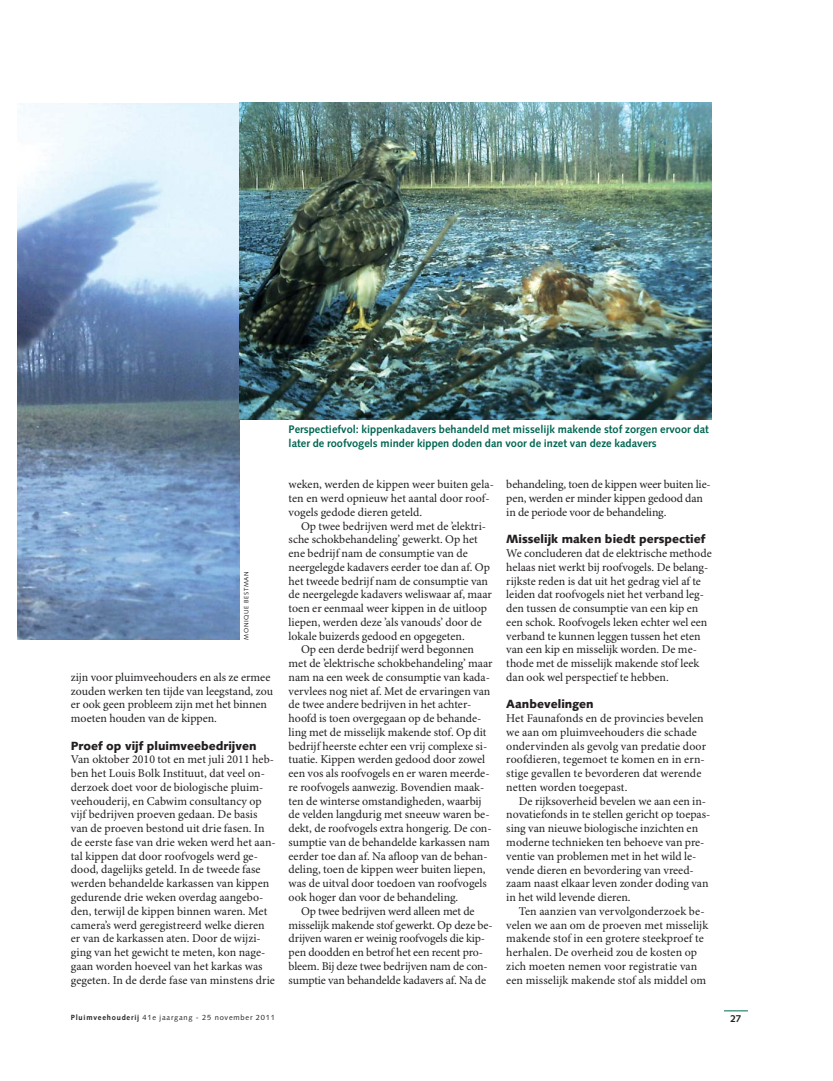
<style>
.page{position:relative;width:833px;height:1081px;background:#fff}
.page>*{position:absolute;margin:0;border:0;box-sizing:border-box;transform-origin:0 0}
.t1{font:11.88px/13.8px "Minion Pro";color:#231f20}
.t2{font:900 11.88px "Syntax LT Std";color:#231f20}
.t3{font:700 11px/13.8px "Syntax LT Std";color:#006651}
.t4{font:700 10px "Syntax LT Std";color:#231f20}
.t5{font:7.5px "Syntax LT Std";letter-spacing:.1em;color:#231f20}
.t6{font:6.25px "Syntax LT Std";letter-spacing:.1em;color:#231f20}
.s1{font-family:"Syntax LT Std";font-weight:900}
.s2{font-weight:700}
</style>
<div class="page">
<svg style="left:724px;top:1010px;width:24px;height:1px"></svg>
<img style="left:18px;top:103px;width:222px;height:537px">
<img style="left:240px;top:103px;width:471px;height:317px">
<p class="t6" style="left:243px;top:640px;width:70px;rotate:-90deg">MONIQUE BESTMAN</p>
<p class="t1" style="left:71px;top:671px;width:204px">zijn voor pluimveehouders en als ze ermee zouden werken ten tijde van leegstand, zou er ook geen probleem zijn met het binnen moeten houden van de kippen.</p>
<p class="t1" style="left:71px;top:740px;width:206px"><span class="s1">Proef op vijf pluimveebedrijven </span>Van oktober 2010 tot en met juli 2011 heb&shy;ben het Louis Bolk Instituut, dat veel on&shy;derzoek doet voor de biologische pluim&shy;veehouderij, en Cabwim consultancy op vijf bedrijven proeven gedaan. De basis van de proeven bestond uit drie fasen. In de eerste fase van drie weken werd het aan&shy;tal kippen dat door roofvogels werd ge&shy;dood, dagelijks geteld. In de tweede fase werden behandelde karkassen van kippen gedurende drie weken overdag aangebo&shy;den, terwijl de kippen binnen waren. Met camera’s werd geregistreerd welke dieren er van de karkassen aten. Door de wijzi&shy;ging van het gewicht te meten, kon nage&shy;gaan worden hoeveel van het karkas was gegeten. In de derde fase van minstens drie</p>
<p class="t3" style="left:288px;top:423px;width:422px">Perspectiefvol: kippenkadavers behandeld met misselijk makende stof zorgen ervoor dat later de roofvogels minder kippen doden dan voor de inzet van deze kadavers</p>
<p class="t1" style="left:288px;top:479px;width:207px">weken, werden de kippen weer buiten gela-</p>
<p class="t1" style="left:288px;top:492px;width:202px">ten en werd opnieuw het aantal door roof-</p>
<p class="t1" style="left:288px;top:506px;width:135px">vogels gedode dieren geteld.</p>
<p class="t1" style="left:301px;top:520px;width:187px">Op twee bedrijven werd met de ’elektri-</p>
<p class="t1" style="left:288px;top:534px;width:190px">sche schokbehandeling’ gewerkt. Op het</p>
<p class="t1" style="left:288px;top:547px;width:181px">ene bedrijf nam de consumptie van de</p>
<p class="t1" style="left:288px;top:561px;width:203px">neergelegde kadavers eerder toe dan af. Op</p>
<p class="t1" style="left:288px;top:575px;width:201px">het tweede bedrijf nam de consumptie van</p>
<p class="t1" style="left:288px;top:589px;width:205px">de neergelegde kadavers weliswaar af, maar</p>
<p class="t1" style="left:288px;top:602px;width:200px">toen er eenmaal weer kippen in de uitloop</p>
<p class="t1" style="left:288px;top:616px;width:195px">liepen, werden deze ’als vanouds’ door de</p>
<p class="t1" style="left:288px;top:630px;width:178px">lokale buizerds gedood en opgegeten.</p>
<p class="t1" style="left:301px;top:644px;width:174px">Op een derde bedrijf werd begonnen</p>
<p class="t1" style="left:288px;top:657px;width:205px">met de ’elektrische schokbehandeling’ maar</p>
<p class="t1" style="left:288px;top:671px;width:203px">nam na een week de consumptie van kada-</p>
<p class="t1" style="left:288px;top:685px;width:203px">vervlees nog niet af. Met de ervaringen van</p>
<p class="t1" style="left:288px;top:699px;width:184px">de twee andere bedrijven in het achter-</p>
<p class="t1" style="left:288px;top:712px;width:194px">hoofd is toen overgegaan op de behande-</p>
<p class="t1" style="left:288px;top:726px;width:199px">ling met de misselijk makende stof. Op dit</p>
<p class="t1" style="left:288px;top:740px;width:200px">bedrijf heerste echter een vrij complexe si-</p>
<p class="t1" style="left:288px;top:754px;width:198px">tuatie. Kippen werden gedood door zowel</p>
<p class="t1" style="left:288px;top:767px;width:202px">een vos als roofvogels en er waren meerde-</p>
<p class="t1" style="left:288px;top:781px;width:197px">re roofvogels aanwezig. Bovendien maak-</p>
<p class="t1" style="left:288px;top:795px;width:195px">ten de winterse omstandigheden, waarbij</p>
<p class="t1" style="left:288px;top:809px;width:202px">de velden langdurig met sneeuw waren be-</p>
<p class="t1" style="left:288px;top:822px;width:205px">dekt, de roofvogels extra hongerig. De con-</p>
<p class="t1" style="left:288px;top:836px;width:203px">sumptie van de behandelde karkassen nam</p>
<p class="t1" style="left:288px;top:850px;width:200px">eerder toe dan af. Na afloop van de behan-</p>
<p class="t1" style="left:288px;top:864px;width:198px">deling, toen de kippen weer buiten liepen,</p>
<p class="t1" style="left:288px;top:877px;width:200px">was de uitval door toedoen van roofvogels</p>
<p class="t1" style="left:288px;top:891px;width:171px">ook hoger dan voor de behandeling.</p>
<p class="t1" style="left:301px;top:905px;width:175px">Op twee bedrijven werd alleen met de</p>
<p class="t1" style="left:288px;top:919px;width:206px">misselijk makende stof gewerkt. Op deze be-</p>
<p class="t1" style="left:288px;top:932px;width:198px">drijven waren er weinig roofvogels die kip-</p>
<p class="t1" style="left:288px;top:946px;width:196px">pen doodden en betrof het een recent pro-</p>
<p class="t1" style="left:288px;top:960px;width:201px">bleem. Bij deze twee bedrijven nam de con-</p>
<p class="t1" style="left:288px;top:974px;width:199px">sumptie van behandelde kadavers af. Na de</p>
<p class="t1" style="left:506px;top:479px;width:206px">behandeling, toen de kippen weer buiten lie&shy;pen, werden er minder kippen gedood dan in de periode voor de behandeling.</p>
<p class="t1" style="left:506px;top:534px;width:207px"><span class="s1">Misselijk maken biedt perspectief </span>We concluderen dat de elektrische methode helaas niet werkt bij roofvogels. De belang&shy;rijkste reden is dat uit het gedrag viel af te leiden dat roofvogels niet het verband leg&shy;den tussen de consumptie van een kip en een schok. Roofvogels leken echter wel een verband te kunnen leggen tussen het eten van een kip en misselijk worden. De me&shy;thode met de misselijk makende stof leek dan ook wel perspectief te hebben.</p>
<p class="t2" style="left:506px;top:697px;width:89px">Aanbevelingen</p>
<p class="t1" style="left:506px;top:712px;width:199px">Het Faunafonds en de provincies bevelen</p>
<p class="t1" style="left:506px;top:726px;width:192px">we aan om pluimveehouders die schade</p>
<p class="t1" style="left:506px;top:740px;width:201px">ondervinden als gevolg van predatie door</p>
<p class="t1" style="left:506px;top:754px;width:200px">roofdieren, tegemoet te komen en in ern-</p>
<p class="t1" style="left:506px;top:767px;width:197px">stige gevallen te bevorderen dat werende</p>
<p class="t1" style="left:506px;top:781px;width:123px">netten worden toegepast.</p>
<p class="t1" style="left:519px;top:795px;width:189px">De rijksoverheid bevelen we aan een in-</p>
<p class="t1" style="left:506px;top:809px;width:206px">novatiefonds in te stellen gericht op toepas-</p>
<p class="t1" style="left:506px;top:822px;width:193px">sing van nieuwe biologische inzichten en</p>
<p class="t1" style="left:506px;top:836px;width:200px">moderne technieken ten behoeve van pre-</p>
<p class="t1" style="left:506px;top:850px;width:192px">ventie van problemen met in het wild le-</p>
<p class="t1" style="left:506px;top:864px;width:189px">vende dieren en bevordering van vreed-</p>
<p class="t1" style="left:506px;top:877px;width:204px">zaam naast elkaar leven zonder doding van</p>
<p class="t1" style="left:506px;top:891px;width:126px">in het wild levende dieren.</p>
<p class="t1" style="left:519px;top:905px;width:187px">Ten aanzien van vervolgonderzoek be-</p>
<p class="t1" style="left:506px;top:919px;width:203px">velen we aan om de proeven met misselijk</p>
<p class="t1" style="left:506px;top:932px;width:199px">makende stof in een grotere steekproef te</p>
<p class="t1" style="left:506px;top:946px;width:192px">herhalen. De overheid zou de kosten op</p>
<p class="t1" style="left:506px;top:960px;width:192px">zich moeten nemen voor registratie van</p>
<p class="t1" style="left:506px;top:974px;width:201px">een misselijk makende stof als middel om</p>
<p class="t5" style="left:71px;top:1014px;width:205px"><span class="s2">Pluimveehouderij</span> 41e jaargang - 25 november 2011</p>
<p class="t4" style="left:730px;top:1013px;width:13px">27</p>
</div>
